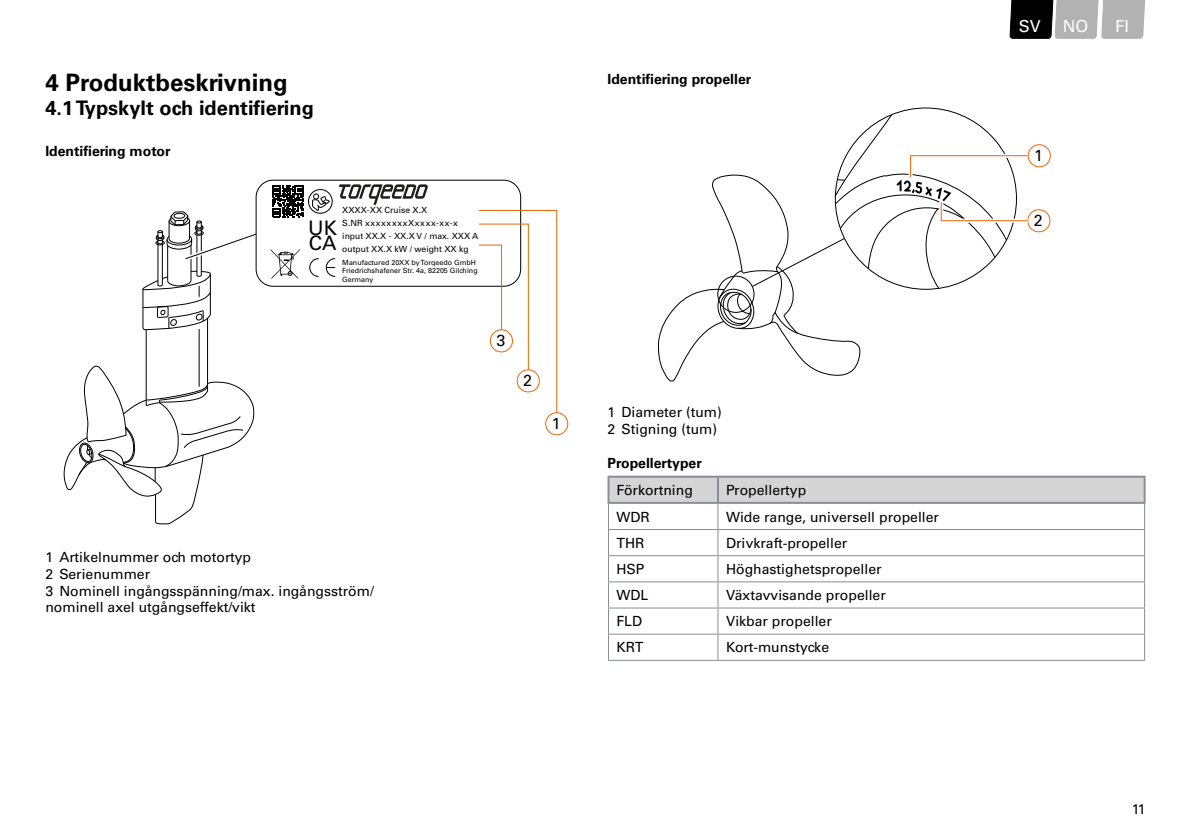
<style>
.page{position:relative;width:1191px;height:840px;background:#fff}
.page>*{position:absolute;margin:0;border:0;box-sizing:border-box;transform-origin:0 0}
.t1{font:700 24px "Univers LT Std";color:#000}
.t2{font:700 20px "Univers LT Std";color:#000}
.t3{font:20px/15.6px "Univers LT Std";color:#000}
.t4{font:16.6px "Univers LT Std";color:#fff}
.t5{font:16px "Univers LT Std";color:#000}
.t6{font:14px/16.8px "Univers LT Std";color:#000}
.t7{font:700 14px "Univers LT Std";color:#000}
.t8{font:8.6px/12.8px "Univers LT Std";color:#000}
.t9{font:7.2px/8.6px "Univers LT Std";color:#000}
</style>
<div class="page">
<svg style="left:1009px;top:0;width:136px;height:39px;background:#828181"></svg>
<hr style="left:167px;top:245px;width:1px;height:35px;background:#000">
<hr style="left:191px;top:245px;width:1px;height:35px;background:#000">
<hr style="left:197px;top:235px;width:1px;height:40px;background:#000">
<hr style="left:201px;top:235px;width:1px;height:40px;background:#000">
<hr style="left:158px;top:244px;width:1px;height:41px;background:#000">
<hr style="left:162px;top:244px;width:1px;height:41px;background:#000">
<svg style="left:63px;top:271px;width:191px;height:253px"></svg>
<div style="left:256px;top:180px;width:265px;height:106px;border:1px solid #000;border-radius:17px"></div>
<svg style="left:339px;top:184px;width:89px;height:21px"></svg>
<div style="left:308px;top:189px;width:24px;height:24px;border:1px solid #000;border-radius:50%"></div>
<svg style="left:312px;top:193px;width:18px;height:18px"></svg>
<svg style="left:272px;top:185px;width:32px;height:32px"></svg>
<svg style="left:271px;top:249px;width:29px;height:29px"></svg>
<svg style="left:309px;top:258px;width:27px;height:19px"></svg>
<svg style="left:155px;top:211px;width:103px;height:52px"></svg>
<div style="left:545px;top:412px;width:23px;height:23px;border:1px solid #ec6608;border-radius:50%"></div>
<svg style="left:478px;top:209px;width:80px;height:204px"></svg>
<div style="left:1027px;top:144px;width:23px;height:23px;border:1px solid #ec6608;border-radius:50%"></div>
<div style="left:1027px;top:209px;width:23px;height:23px;border:1px solid #ec6608;border-radius:50%"></div>
<svg style="left:658px;top:114px;width:373px;height:267px"></svg>
<hr style="left:607px;top:475px;width:111px;height:2px;background:#8a8d93">
<hr style="left:607px;top:477px;width:2px;height:24px;background:#8a8d93">
<hr style="left:718px;top:475px;width:427px;height:2px;background:#8a8d93">
<hr style="left:607px;top:501px;width:111px;height:2px;background:#8a8d93">
<svg style="left:608px;top:477px;width:537px;height:182px"></svg>
<hr style="left:608px;top:659px;width:110px;height:1px;background:#8a8d93">
<hr style="left:718px;top:659px;width:427px;height:1px;background:#8a8d93">
<h1 class="t1" style="left:45px;top:69px;width:244px">4 Produktbeskrivning</h1>
<h2 class="t2" style="left:45px;top:96px;width:270px">4.1 Typskylt och identifiering</h2>
<p class="t7" style="left:45px;top:143px;width:127px">Identifiering motor</p>
<p class="t8" style="left:342px;top:204px;width:137px">XXXX-XX Cruise X.X<br>S.NR xxxxxxxxXxxxx-xx-x input XX.X - XX.X V / max. XXX A output XX.X kW / weight XX kg</p>
<p class="t9" style="left:342px;top:258px;width:137px">Manufactured 20XX by Torqeedo GmbH<br>Friedrichshafener Str. 4a, 82205 Gilching<br>Germany</p>
<h2 class="t3" style="left:308px;top:220px;width:30px">UK<br>CA</h2>
<p class="t5" style="left:496px;top:330px;width:10px">3</p>
<p class="t5" style="left:523px;top:370px;width:10px">2</p>
<p class="t5" style="left:552px;top:413px;width:10px">1</p>
<p class="t6" style="left:45px;top:548px;width:330px">1 Artikelnummer och motortyp<br>2 Serienummer<br>3 Nominell ingångsspänning/max. ingångsström/ nominell axel utgångseffekt/vikt</p>
<p class="t7" style="left:607px;top:71px;width:145px">Identifiering propeller</p>
<p class="t6" style="left:607px;top:403px;width:116px">1 Diameter (tum)<br>2 Stigning (tum)</p>
<p class="t7" style="left:607px;top:454px;width:96px">Propellertyper</p>
<p class="t6" style="left:616px;top:481px;width:78px">Förkortning</p>
<p class="t6" style="left:726px;top:481px;width:82px">Propellertyp</p>
<p class="t6" style="left:616px;top:508px;width:35px">WDR</p>
<p class="t6" style="left:726px;top:508px;width:214px">Wide range, universell propeller</p>
<p class="t6" style="left:616px;top:534px;width:29px">THR</p>
<p class="t6" style="left:726px;top:534px;width:123px">Drivkraft-propeller</p>
<p class="t6" style="left:616px;top:560px;width:29px">HSP</p>
<p class="t6" style="left:726px;top:560px;width:157px">Höghastighetspropeller</p>
<p class="t6" style="left:616px;top:586px;width:33px">WDL</p>
<p class="t6" style="left:726px;top:586px;width:161px">Växtavvisande propeller</p>
<p class="t6" style="left:616px;top:612px;width:27px">FLD</p>
<p class="t6" style="left:726px;top:612px;width:107px">Vikbar propeller</p>
<p class="t6" style="left:616px;top:638px;width:28px">KRT</p>
<p class="t6" style="left:726px;top:638px;width:105px">Kort-munstycke</p>
<p class="t4" style="left:1018px;top:16px;width:24px">SV</p>
<p class="t4" style="left:1062px;top:16px;width:27px">NO</p>
<p class="t4" style="left:1115px;top:16px;width:15px">FI</p>
<p class="t5" style="left:1034px;top:145px;width:10px">1</p>
<p class="t5" style="left:1033px;top:210px;width:10px">2</p>
<p class="t6" style="left:1132px;top:800px;width:15px">11</p>
</div>
